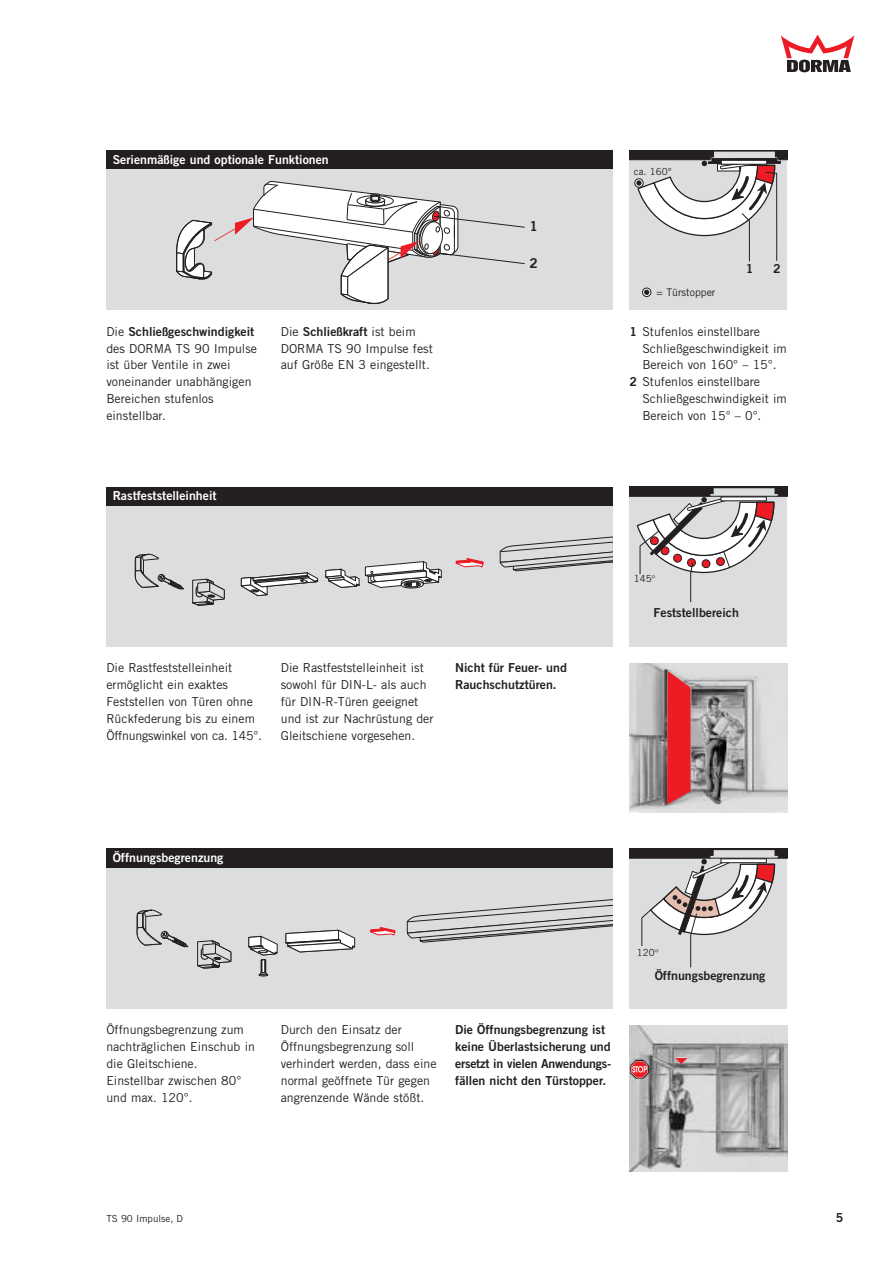
<style>
.page{position:relative;width:893px;height:1263px;background:#fff}
.page>*{position:absolute;margin:0;border:0;box-sizing:border-box;transform-origin:0 0}
.t1{font:13.65px "Trade Gothic Bold Two";color:#231f20}
.t2{font:12.3px/16.8px "Trade Gothic";color:#231f20}
.t3{font:12.3px/16.8px "Trade Gothic Bold Two";color:#231f20}
.t4{font:12.3px "Trade Gothic Bold Two";color:#fff}
.t5{font:10.5px "Trade Gothic";color:#231f20}
.t6{font:9.75px "Trade Gothic";color:#231f20}
.s1{font-family:"Trade Gothic"}
.s2{font-family:"Trade Gothic Bold Two"}
</style>
<div class="page">
<svg style="left:781px;top:35px;width:73px;height:37px"></svg>
<div style="left:106px;top:150px;width:506px;height:21px;background:#231f20"></div>
<div style="left:106px;top:169px;width:506px;height:141px;background:#dcddde"></div>
<svg style="left:176px;top:181px;width:349px;height:123px"></svg>
<div style="left:629px;top:150px;width:158px;height:160px;background:#dcddde"></div>
<div style="left:642px;top:288px;width:9px;height:9px;border:1px solid #231f20;border-radius:50%"></div>
<svg style="left:629px;top:150px;width:158px;height:112px"></svg>
<svg style="left:644px;top:290px;width:5px;height:5px"></svg>
<div style="left:106px;top:487px;width:506px;height:20px;background:#231f20"></div>
<div style="left:106px;top:506px;width:506px;height:140px;background:#dcddde"></div>
<svg style="left:499px;top:537px;width:113px;height:35px"></svg>
<svg style="left:455px;top:558px;width:29px;height:10px"></svg>
<svg style="left:135px;top:553px;width:307px;height:53px"></svg>
<div style="left:629px;top:487px;width:158px;height:159px;background:#dcddde"></div>
<div style="left:106px;top:849px;width:506px;height:20px;background:#231f20"></div>
<div style="left:106px;top:868px;width:506px;height:140px;background:#dcddde"></div>
<svg style="left:406px;top:899px;width:206px;height:44px"></svg>
<svg style="left:370px;top:927px;width:26px;height:9px"></svg>
<svg style="left:248px;top:929px;width:108px;height:48px"></svg>
<svg style="left:137px;top:909px;width:95px;height:60px"></svg>
<div style="left:629px;top:849px;width:158px;height:159px;background:#dcddde"></div>
<img style="left:629px;top:663px;width:158px;height:149px">
<svg style="left:667px;top:671px;width:23px;height:134px"></svg>
<img style="left:629px;top:1025px;width:158px;height:146px">
<svg style="left:675px;top:1058px;width:12px;height:6px"></svg>
<svg style="left:630px;top:1060px;width:18px;height:19px"></svg>
<svg style="left:629px;top:487px;width:158px;height:116px"></svg>
<svg style="left:629px;top:849px;width:158px;height:119px"></svg>
<p class="t4" style="left:113px;top:155px;width:217px">Serienmäßige und optionale Funktionen</p>
<p class="t3" style="left:106px;top:324px;width:149px"><span class="s1">Die</span> Schließgeschwindigkeit</p>
<p class="t2" style="left:106px;top:341px;width:152px">des DORMA TS 90 Impulse ist über Ventile in zwei voneinander unabhängigen<br>Bereichen stufenlos einstellbar.</p>
<p class="t3" style="left:281px;top:324px;width:136px"><span class="s1">Die</span> Schließkraft <span class="s1">ist beim</span></p>
<p class="t2" style="left:281px;top:341px;width:154px">DORMA TS 90 Impulse fest auf Größe EN 3 eingestellt.</p>
<p class="t4" style="left:113px;top:491px;width:105px">Rastfeststelleinheit</p>
<p class="t1" style="left:529px;top:221px;width:10px">1</p>
<p class="t1" style="left:529px;top:258px;width:10px">2</p>
<p class="t2" style="left:106px;top:661px;width:157px">Die Rastfeststelleinheit ermöglicht ein exaktes<br>Feststellen von Türen ohne<br>Rückfederung bis zu einem<br>Öffnungswinkel von ca. 145°.</p>
<p class="t2" style="left:281px;top:661px;width:154px">Die Rastfeststelleinheit ist sowohl für DIN-L- als auch für DIN-R-Türen geeignet und ist zur Nachrüstung der<br>Gleitschiene vorgesehen.</p>
<p class="t3" style="left:455px;top:661px;width:113px">Nicht für Feuer- und<br>Rauchschutztüren.</p>
<p class="t6" style="left:634px;top:168px;width:39px">ca. 160°</p>
<p class="t5" style="left:656px;top:289px;width:60px">= Türstopper</p>
<p class="t3" style="left:746px;top:261px;width:9px">1</p>
<p class="t3" style="left:773px;top:261px;width:9px">2</p>
<p class="t2" style="left:629px;top:324px;width:132px"><span class="s2">1</span> Stufenlos einstellbare</p>
<p class="t2" style="left:642px;top:341px;width:146px">Schließgeschwindigkeit im</p>
<p class="t2" style="left:642px;top:358px;width:136px">Bereich von 160° – 15°.</p>
<p class="t2" style="left:629px;top:375px;width:132px"><span class="s2">2</span> Stufenlos einstellbare</p>
<p class="t2" style="left:642px;top:392px;width:146px">Schließgeschwindigkeit im</p>
<p class="t2" style="left:642px;top:408px;width:120px">Bereich von 15° – 0°.</p>
<p class="t6" style="left:633px;top:575px;width:19px">145</p>
<p class="t3" style="left:653px;top:606px;width:87px">Feststellbereich</p>
<p class="t4" style="left:113px;top:853px;width:112px">Öffnungsbegrenzung</p>
<p class="t2" style="left:106px;top:1023px;width:150px">Öffnungsbegrenzung zum nachträglichen Einschub in die Gleitschiene.<br>Einstellbar zwischen 80° und max. 120°.</p>
<p class="t2" style="left:281px;top:1023px;width:157px">Durch den Einsatz der<br>Öffnungsbegrenzung soll verhindert werden, dass eine normal geöffnete Tür gegen angrenzende Wände stößt.</p>
<p class="t3" style="left:455px;top:1023px;width:157px">Die Öffnungsbegrenzung ist keine Überlastsicherung und ersetzt in vielen Anwendungs&shy;fällen nicht den Türstopper.</p>
<p class="t6" style="left:636px;top:949px;width:19px">120</p>
<p class="t3" style="left:654px;top:968px;width:112px">Öffnungsbegrenzung</p>
<p class="t6" style="left:106px;top:1215px;width:78px">TS 90 Impulse, D</p>
<p class="t3" style="left:835px;top:1211px;width:9px">5</p>
</div>
